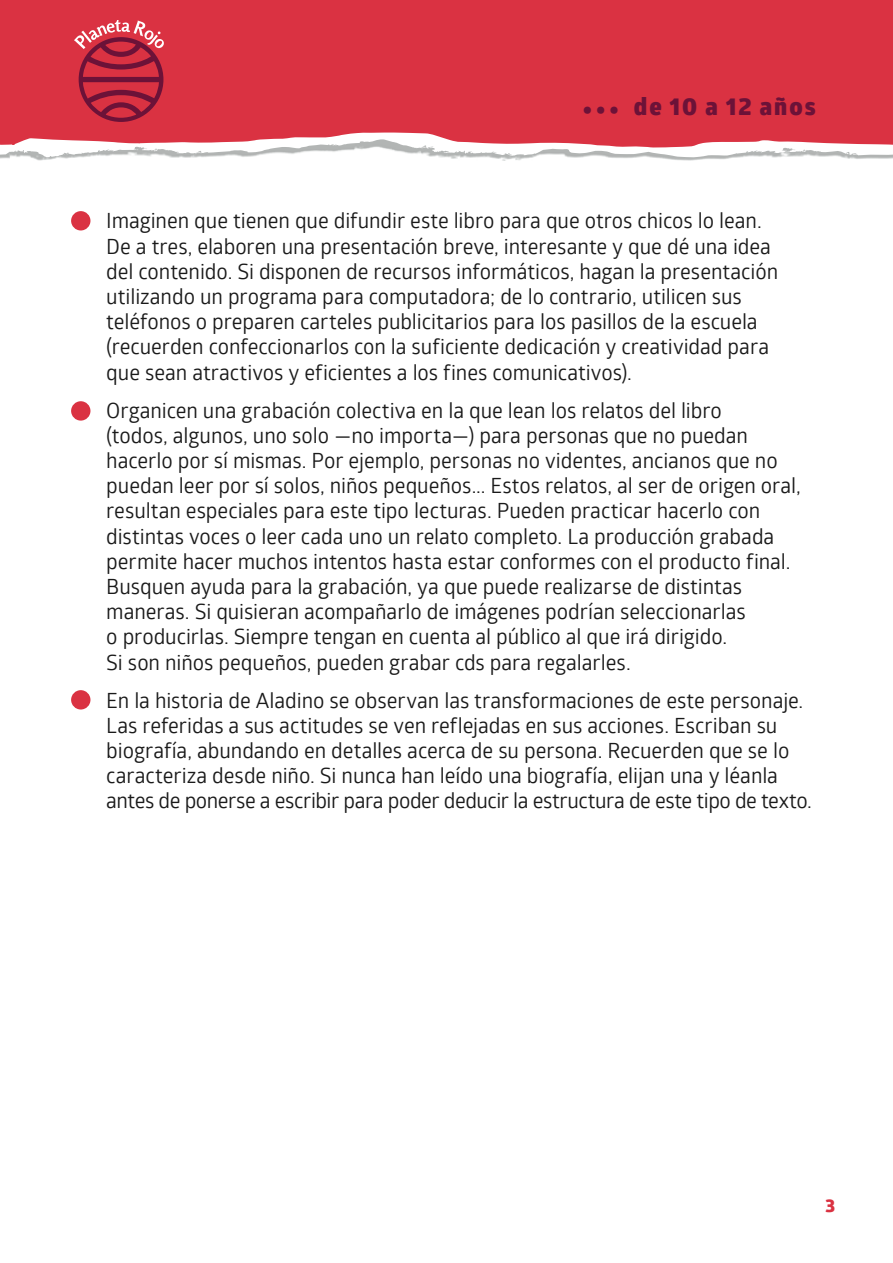
<style>
.page{position:relative;width:893px;height:1263px;background:#fff}
.page>*{position:absolute;margin:0;border:0;box-sizing:border-box;transform-origin:0 0}
.t1{font:800 24px "Glober W01";letter-spacing:.08em;color:#6c1238}
.t2{font:21px/25.2px "Glober W01";letter-spacing:-.005em;color:#1a1a1a}
.t3{font:800 18px "Glober W01";color:#da3242}
.s1{font-size:27px}
</style>
<div class="page">
<svg style="left:0;top:0;width:893px;height:159px;background:#da4655"></svg>
<div style="left:71px;top:211px;width:19px;height:19px;background:#da3242;border-radius:50%"></div>
<div style="left:71px;top:401px;width:19px;height:20px;background:#da3242;border-radius:50%"></div>
<div style="left:71px;top:690px;width:19px;height:19px;background:#da3242;border-radius:50%"></div>
<p class="t1" style="left:583px;top:92px;width:234px"><span class="s1">•••</span> de 10 a 12 años</p>
<p class="t2" style="left:106px;top:209px;width:673px">Imaginen que tienen que difundir este libro para que otros chicos lo lean.<br>De a tres, elaboren una presentación breve, interesante y que dé una idea del contenido. Si disponen de recursos informáticos, hagan la presentación utilizando un programa para computadora; de lo contrario, utilicen sus teléfonos o preparen carteles publicitarios para los pasillos de la escuela (recuerden confeccionarlos con la suficiente dedicación y creatividad para que sean atractivos y eficientes a los fines comunicativos).</p>
<p class="t2" style="left:106px;top:398px;width:696px">Organicen una grabación colectiva en la que lean los relatos del libro<br>(todos, algunos, uno solo —no importa—) para personas que no puedan hacerlo por sí mismas. Por ejemplo, personas no videntes, ancianos que no puedan leer por sí solos, niños pequeños... Estos relatos, al ser de origen oral, resultan especiales para este tipo lecturas. Pueden practicar hacerlo con distintas voces o leer cada uno un relato completo. La producción grabada permite hacer muchos intentos hasta estar conformes con el producto final.<br>Busquen ayuda para la grabación, ya que puede realizarse de distintas maneras. Si quisieran acompañarlo de imágenes podrían seleccionarlas<br>o producirlas. Siempre tengan en cuenta al público al que irá dirigido.<br>Si son niños pequeños, pueden grabar cds para regalarles.</p>
<p class="t2" style="left:106px;top:688px;width:707px">En la historia de Aladino se observan las transformaciones de este personaje.<br>Las referidas a sus actitudes se ven reflejadas en sus acciones. Escriban su biografía, abundando en detalles acerca de su persona. Recuerden que se lo caracteriza desde niño. Si nunca han leído una biografía, elijan una y léanla antes de ponerse a escribir para poder deducir la estructura de este tipo de texto.</p>
<p class="t3" style="left:825px;top:1194px;width:11px">3</p>
</div>
